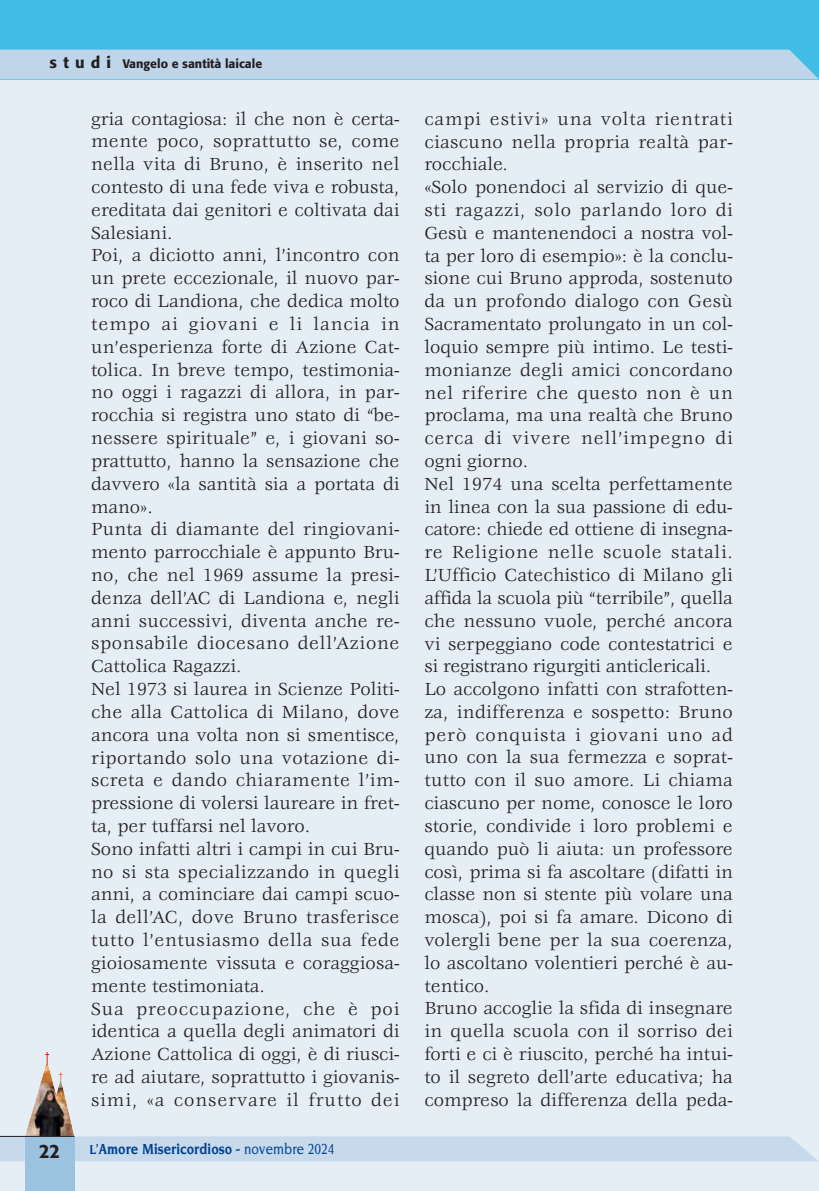
<style>
.page{position:relative;width:819px;height:1191px;background:#e5edf5}
.page>*{position:absolute;margin:0;border:0;box-sizing:border-box;transform-origin:0 0}
.t1{font:19.25px/22.8px "Veljovic";color:#231f20}
.t2{font:500 19.25px "Formata";color:#231f20;scale:.95 1}
.t3{font:700 15.75px "Novarese";color:#02428e;scale:.85 1}
.t4{font:500 12.25px "Formata";color:#231f20}
.s1{font-size:15.75px}
.s2{font-size:14px}
.s3{font-weight:500}
</style>
<div class="page">
<div style="left:25px;top:1136px;width:49px;height:55px;background:#9bc2df"></div>
<svg style="left:0;top:1052px;width:818px;height:109px"></svg>
<div style="left:0;top:0;width:819px;height:79px;background:#41bce7"></div>
<div style="left:0;top:50px;width:819px;height:29px;background:#bfd6ea"></div>
<p class="t4" style="left:50px;top:58px;width:214px"><span class="s1">s t u d i</span> Vangelo e santità laicale</p>
<p class="t2" style="left:39px;top:1143px;width:24px">22</p>
<p class="t1" style="left:91px;top:108px;width:310px">gria contagiosa: il che non è certa&shy;mente poco, soprattutto se, come nella vita di Bruno, è inserito nel contesto di una fede viva e robusta, ereditata dai genitori e coltivata dai Salesiani.<br>Poi, a diciotto anni, l’incontro con un prete eccezionale, il nuovo par&shy;roco di Landiona, che dedica molto tempo ai giovani e li lancia in un’esperienza forte di Azione Cat&shy;tolica. In breve tempo, testimonia&shy;no oggi i ragazzi di allora, in par&shy;rocchia si registra uno stato di “be&shy;nessere spirituale” e, i giovani so&shy;prattutto, hanno la sensazione che davvero «la santità sia a portata di mano».<br>Punta di diamante del ringiovani&shy;mento parrocchiale è appunto Bru&shy;no, che nel 1969 assume la presi&shy;denza dell’AC di Landiona e, negli anni successivi, diventa anche re&shy;sponsabile diocesano dell’Azione Cattolica Ragazzi.<br>Nel 1973 si laurea in Scienze Politi&shy;che alla Cattolica di Milano, dove ancora una volta non si smentisce, riportando solo una votazione di&shy;screta e dando chiaramente l’im&shy;pressione di volersi laureare in fret&shy;ta, per tuffarsi nel lavoro.<br>Sono infatti altri i campi in cui Bru&shy;no si sta specializzando in quegli anni, a cominciare dai campi scuo&shy;la dell’AC, dove Bruno trasferisce tutto l’entusiasmo della sua fede gioiosamente vissuta e coraggiosa&shy;mente testimoniata.<br>Sua preoccupazione, che è poi identica a quella degli animatori di Azione Cattolica di oggi, è di riusci&shy;re ad aiutare, soprattutto i giovanis&shy;simi, «a conservare il frutto dei</p>
<p class="t1" style="left:424px;top:109px;width:310px">campi estivi» una volta rientrati ciascuno nella propria realtà par&shy;rocchiale.<br>«Solo ponendoci al servizio di que&shy;sti ragazzi, solo parlando loro di Gesù e mantenendoci a nostra vol&shy;ta per loro di esempio»: è la conclu&shy;sione cui Bruno approda, sostenuto da un profondo dialogo con Gesù Sacramentato prolungato in un col&shy;loquio sempre più intimo. Le testi&shy;monianze degli amici concordano nel riferire che questo non è un proclama, ma una realtà che Bruno cerca di vivere nell’impegno di ogni giorno.<br>Nel 1974 una scelta perfettamente in linea con la sua passione di edu&shy;catore: chiede ed ottiene di insegna&shy;re Religione nelle scuole statali.<br>L’Ufficio Catechistico di Milano gli affida la scuola più “terribile”, quella che nessuno vuole, perché ancora vi serpeggiano code contestatrici e si registrano rigurgiti anticlericali.<br>Lo accolgono infatti con strafotten&shy;za, indifferenza e sospetto: Bruno però conquista i giovani uno ad uno con la sua fermezza e soprat&shy;tutto con il suo amore. Li chiama ciascuno per nome, conosce le loro storie, condivide i loro problemi e quando può li aiuta: un professore così, prima si fa ascoltare (difatti in classe non si stente più volare una mosca), poi si fa amare. Dicono di volergli bene per la sua coerenza, lo ascoltano volentieri perché è au&shy;tentico.<br>Bruno accoglie la sfida di insegnare in quella scuola con il sorriso dei forti e ci è riuscito, perché ha intui&shy;to il segreto dell’arte educativa; ha compreso la differenza della peda-</p>
<p class="t3" style="left:89px;top:1142px;width:290px"><span class="s2">L</span>’Amore Misericordioso - <span class="s3">novembre 2024</span></p>
</div>
